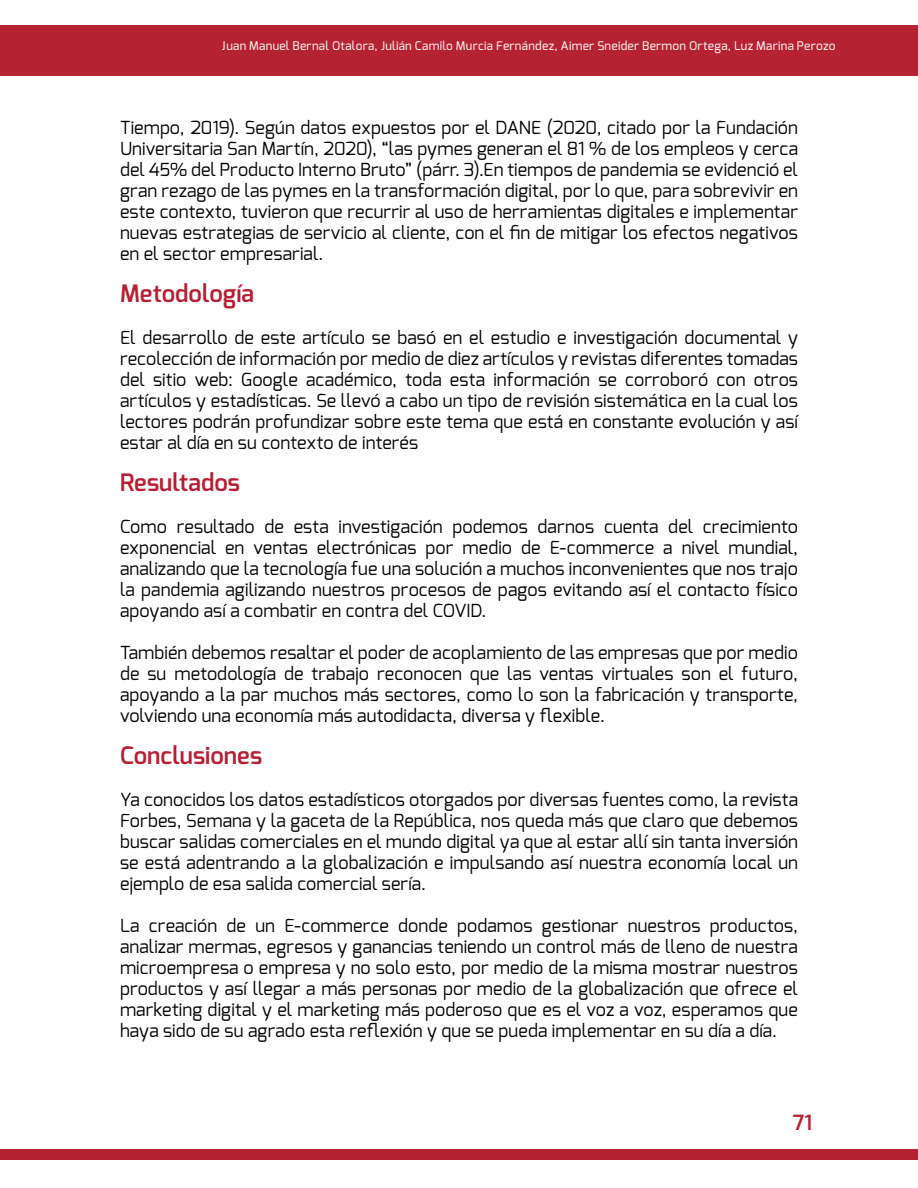
<style>
.page{position:relative;width:918px;height:1188px;background:#fff}
.page>*{position:absolute;margin:0;border:0;box-sizing:border-box;transform-origin:0 0}
.t1{font:600 24px "Exo";color:#b61e32}
.t2{font:600 21px "Exo";color:#b52232}
.t3{font:18px/21px "Exo";letter-spacing:.005em;color:#000;text-align:justify}
.t4{font:500 12px "Exo";letter-spacing:.02em;color:#fff}
</style>
<div class="page">
<div style="left:0;top:25px;width:918px;height:51px;background:#b52232"></div>
<div style="left:0;top:1150px;width:918px;height:10px;background:#b52232"></div>
<p class="t4" style="left:222px;top:38px;width:615px">Juan Manuel Bernal Otalora, Julián Camilo Murcia Fernández, Aimer Sneider Bermon Ortega, Luz Marina Perozo</p>
<p class="t3" style="left:120px;top:117px;width:680px">Tiempo, 2019). Según datos expuestos por el DANE (2020, citado por la Fundación Universitaria San Martín, 2020), “las pymes generan el 81 % de los empleos y cerca del 45% del Producto Interno Bruto” (párr. 3).En tiempos de pandemia se evidenció el gran rezago de las pymes en la transformación digital, por lo que, para sobrevivir en este contexto, tuvieron que recurrir al uso de herramientas digitales e implementar nuevas estrategias de servicio al cliente, con el fin de mitigar los efectos negativos en el sector empresarial.</p>
<h1 class="t1" style="left:120px;top:278px;width:136px">Metodología</h1>
<p class="t3" style="left:120px;top:327px;width:680px">El desarrollo de este artículo se basó en el estudio e investigación documental y recolección de información por medio de diez artículos y revistas diferentes tomadas del sitio web: Google académico, toda esta información se corroboró con otros artículos y estadísticas. Se llevó a cabo un tipo de revisión sistemática en la cual los lectores podrán profundizar sobre este tema que está en constante evolución y así estar al día en su contexto de interés</p>
<h1 class="t1" style="left:120px;top:467px;width:122px">Resultados</h1>
<p class="t3" style="left:120px;top:516px;width:680px">Como resultado de esta investigación podemos darnos cuenta del crecimiento exponencial en ventas electrónicas por medio de E-commerce a nivel mundial, analizando que la tecnología fue una solución a muchos inconvenientes que nos trajo la pandemia agilizando nuestros procesos de pagos evitando así el contacto físico apoyando así a combatir en contra del COVID.</p>
<p class="t3" style="left:120px;top:642px;width:680px">También debemos resaltar el poder de acoplamiento de las empresas que por medio de su metodología de trabajo reconocen que las ventas virtuales son el futuro, apoyando a la par muchos más sectores, como lo son la fabricación y transporte, volviendo una economía más autodidacta, diversa y flexible.</p>
<h1 class="t1" style="left:120px;top:740px;width:144px">Conclusiones</h1>
<p class="t3" style="left:120px;top:789px;width:680px">Ya conocidos los datos estadísticos otorgados por diversas fuentes como, la revista Forbes, Semana y la gaceta de la República, nos queda más que claro que debemos buscar salidas comerciales en el mundo digital ya que al estar allí sin tanta inversión se está adentrando a la globalización e impulsando así nuestra economía local un ejemplo de esa salida comercial sería.</p>
<p class="t3" style="left:120px;top:915px;width:680px">La creación de un E-commerce donde podamos gestionar nuestros productos, analizar mermas, egresos y ganancias teniendo un control más de lleno de nuestra microempresa o empresa y no solo esto, por medio de la misma mostrar nuestros productos y así llegar a más personas por medio de la globalización que ofrece el marketing digital y el marketing más poderoso que es el voz a voz, esperamos que haya sido de su agrado esta reflexión y que se pueda implementar en su día a día.</p>
<p class="t2" style="left:793px;top:1109px;width:21px">71</p>
</div>
